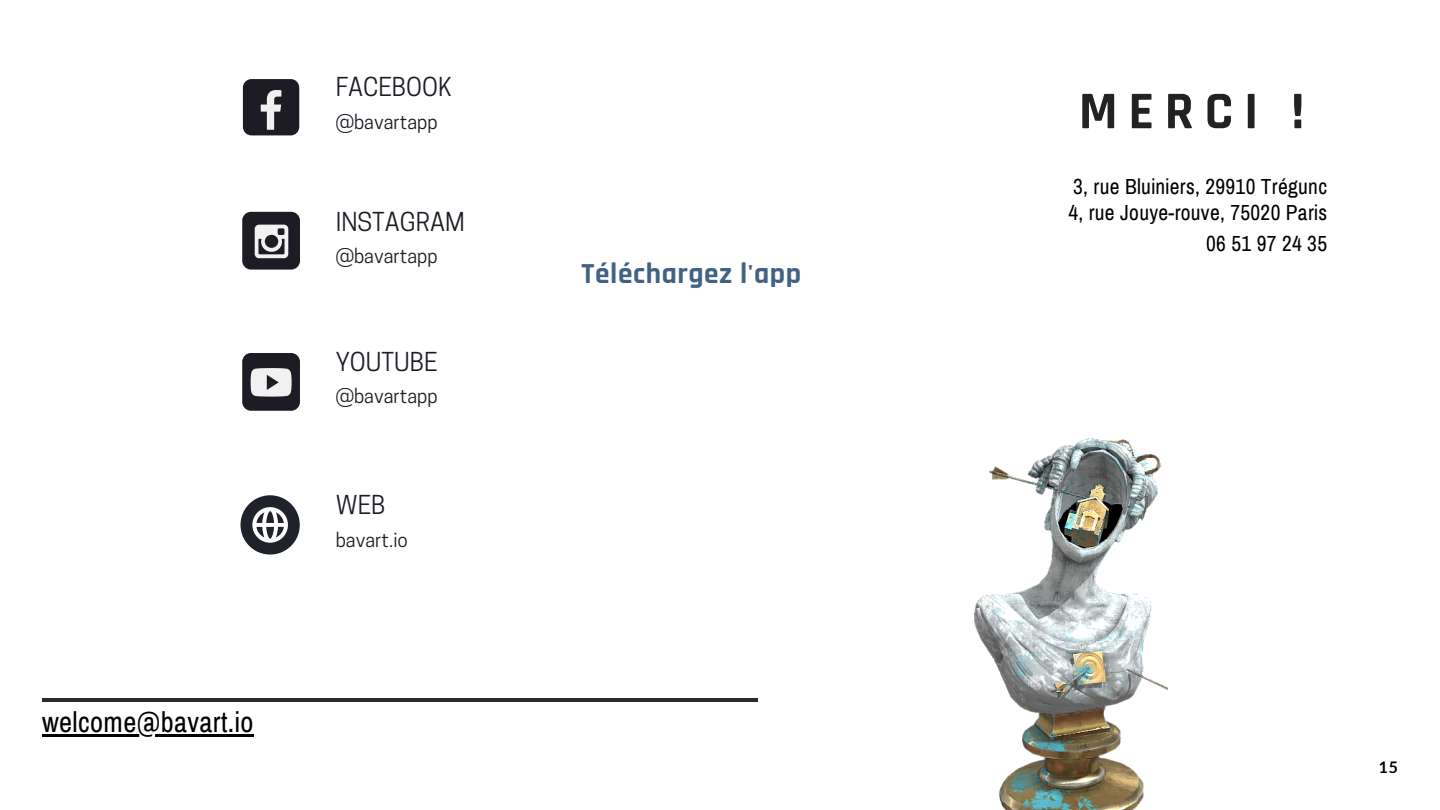
<style>
.page{position:relative;width:1440px;height:810px;background:#fff}
.page>*{position:absolute;margin:0;border:0;box-sizing:border-box;transform-origin:0 0}
.t1{font:700 53.5px "Rajdhani";letter-spacing:.2em;color:#222}
.t2{font:700 29.3px "Rajdhani";letter-spacing:.02em;color:#426284}
.t3{font:28.4px "Archivo Narrow";letter-spacing:.015em;color:#000}
.t4{font:24.5px "Cooper Hewitt";color:#1d1c24}
.t5{font:21.4px "Archivo Narrow";letter-spacing:.015em;color:#000}
.t6{font:19.1px "Cooper Hewitt";color:#1d1c24}
.t7{font:700 16px "Lato";color:#000}
</style>
<div class="page">
<hr style="left:42px;top:698px;width:716px;height:3px;background:#2b2a28">
<img style="left:974px;top:438px;width:193px;height:372px">
<div style="left:242px;top:353px;width:58px;height:58px;background:#1d1c24;border-radius:9px"></div>
<svg style="left:251px;top:368px;width:41px;height:29px"></svg>
<div style="left:242px;top:212px;width:58px;height:58px;background:#1d1c24;border-radius:9px"></div>
<svg style="left:255px;top:225px;width:33px;height:33px"></svg>
<div style="left:243px;top:79px;width:56px;height:56px;background:#1d1c24;border-radius:9px"></div>
<svg style="left:261px;top:90px;width:20px;height:40px"></svg>
<svg style="left:241px;top:495px;width:59px;height:60px"></svg>
<hr style="left:42px;top:734px;width:212px;height:2px;background:#000">
<p class="t3" style="left:42px;top:707px;width:213px">welcome@bavart.io</p>
<p class="t4" style="left:336px;top:78px;width:118px">FACEBOOK</p>
<p class="t6" style="left:336px;top:115px;width:104px">@bavartapp</p>
<p class="t4" style="left:336px;top:213px;width:130px">INSTAGRAM</p>
<p class="t6" style="left:336px;top:249px;width:104px">@bavartapp</p>
<p class="t4" style="left:336px;top:353px;width:103px">YOUTUBE</p>
<p class="t6" style="left:336px;top:389px;width:104px">@bavartapp</p>
<p class="t4" style="left:336px;top:496px;width:51px">WEB</p>
<p class="t6" style="left:336px;top:532px;width:74px">bavart.io</p>
<p class="t2" style="left:582px;top:256px;width:221px">Téléchargez l'app</p>
<p class="t1" style="left:1079px;top:78px;width:227px">MERCI !</p>
<p class="t5" style="left:1073px;top:175px;width:255px">3, rue Bluiniers, 29910 Trégunc</p>
<p class="t5" style="left:1068px;top:201px;width:260px">4, rue Jouye-rouve, 75020 Paris</p>
<p class="t5" style="left:1206px;top:233px;width:123px">06 51 97 24 35</p>
<p class="t7" style="left:1378px;top:758px;width:21px">15</p>
</div>
